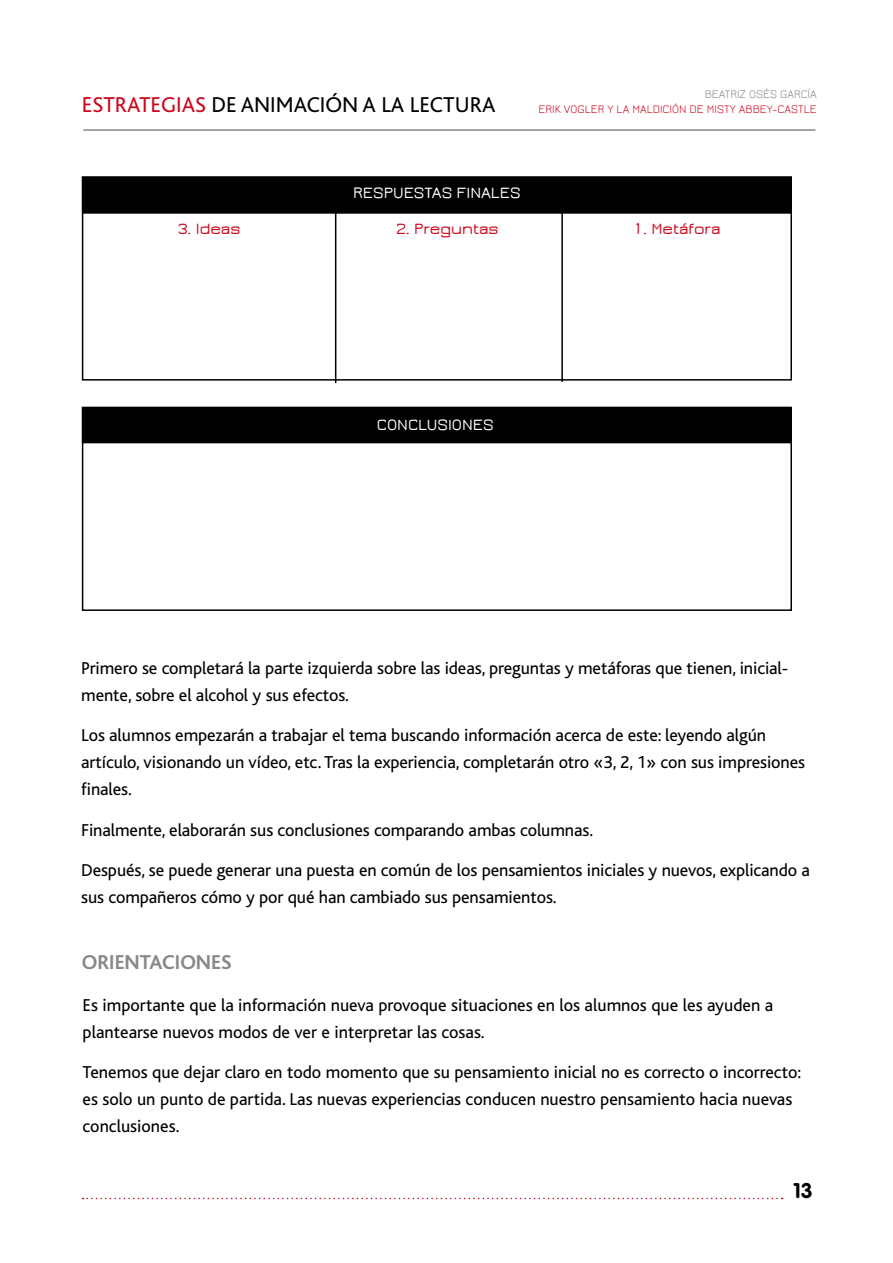
<style>
.page{position:relative;width:893px;height:1263px;background:#fff}
.page>*{position:absolute;margin:0;border:0;box-sizing:border-box;transform-origin:0 0}
.t1{font:22.5px "Bliss";color:#000}
.t2{font:700 21px "Bliss";color:#87888a}
.t3{font:700 21px "VAG Rounded";color:#000}
.t4{font:18px/27px "Bliss";letter-spacing:-.005em;color:#000}
.t5{font:600 16.5px "Jura";color:#fff}
.t6{font:600 16.5px "Jura";color:#cd071e}
.t7{font:12px "Jura";color:#cd071e}
.t8{font:12px "Jura";color:#87888a}
.s1{color:#cd071e}
</style>
<div class="page">
<svg style="left:83px;top:1198px;width:700px;height:1px"></svg>
<hr style="left:83px;top:129px;width:732px;height:2px;background:#87888a">
<div style="left:83px;top:408px;width:707px;height:35px;background:#000"></div>
<div style="left:82px;top:407px;width:710px;height:204px;border:2px solid #000"></div>
<div style="left:83px;top:177px;width:708px;height:36px;background:#000"></div>
<div style="left:82px;top:176px;width:710px;height:38px;border:2px solid #000"></div>
<hr style="left:335px;top:204px;width:1px;height:179px;background:#000">
<hr style="left:561px;top:209px;width:2px;height:173px;background:#000">
<div style="left:82px;top:176px;width:710px;height:205px;border:2px solid #000"></div>
<p class="t1" style="left:82px;top:93px;width:415px"><span class="s1">ESTRATEGIAS</span> DE ANIMACIÓN A LA LECTURA</p>
<p class="t8" style="left:705px;top:88px;width:114px">BEATRIZ OSÉS GARCÍA</p>
<p class="t7" style="left:539px;top:103px;width:280px">ERIK VOGLER Y LA MALDICIÓN DE MISTY ABBEY-CASTLE</p>
<p class="t5" style="left:353px;top:184px;width:169px">RESPUESTAS FINALES</p>
<p class="t6" style="left:178px;top:220px;width:64px">3. Ideas</p>
<p class="t6" style="left:396px;top:220px;width:104px">2. Preguntas</p>
<p class="t6" style="left:634px;top:221px;width:89px">1. Metáfora</p>
<p class="t5" style="left:377px;top:417px;width:118px">CONCLUSIONES</p>
<p class="t4" style="left:81px;top:655px;width:709px">Primero se completará la parte izquierda sobre las ideas, preguntas y metáforas que tienen, inicial&shy;mente, sobre el alcohol y sus efectos.</p>
<p class="t4" style="left:81px;top:722px;width:725px">Los alumnos empezarán a trabajar el tema buscando información acerca de este: leyendo algún artículo, visionando un vídeo, etc. Tras la experiencia, completarán otro «3, 2, 1» con sus impresiones finales.</p>
<p class="t4" style="left:81px;top:817px;width:514px">Finalmente, elaborarán sus conclusiones comparando ambas columnas.</p>
<p class="t4" style="left:81px;top:857px;width:730px">Después, se puede generar una puesta en común de los pensamientos iniciales y nuevos, explicando a sus compañeros cómo y por qué han cambiado sus pensamientos.</p>
<p class="t2" style="left:82px;top:951px;width:151px">ORIENTACIONES</p>
<p class="t4" style="left:83px;top:991px;width:692px">Es importante que la información nueva provoque situaciones en los alumnos que les ayuden a plantearse nuevos modos de ver e interpretar las cosas.</p>
<p class="t4" style="left:83px;top:1059px;width:720px">Tenemos que dejar claro en todo momento que su pensamiento inicial no es correcto o incorrecto: es solo un punto de partida. Las nuevas experiencias conducen nuestro pensamiento hacia nuevas conclusiones.</p>
<p class="t3" style="left:793px;top:1179px;width:21px">13</p>
</div>
